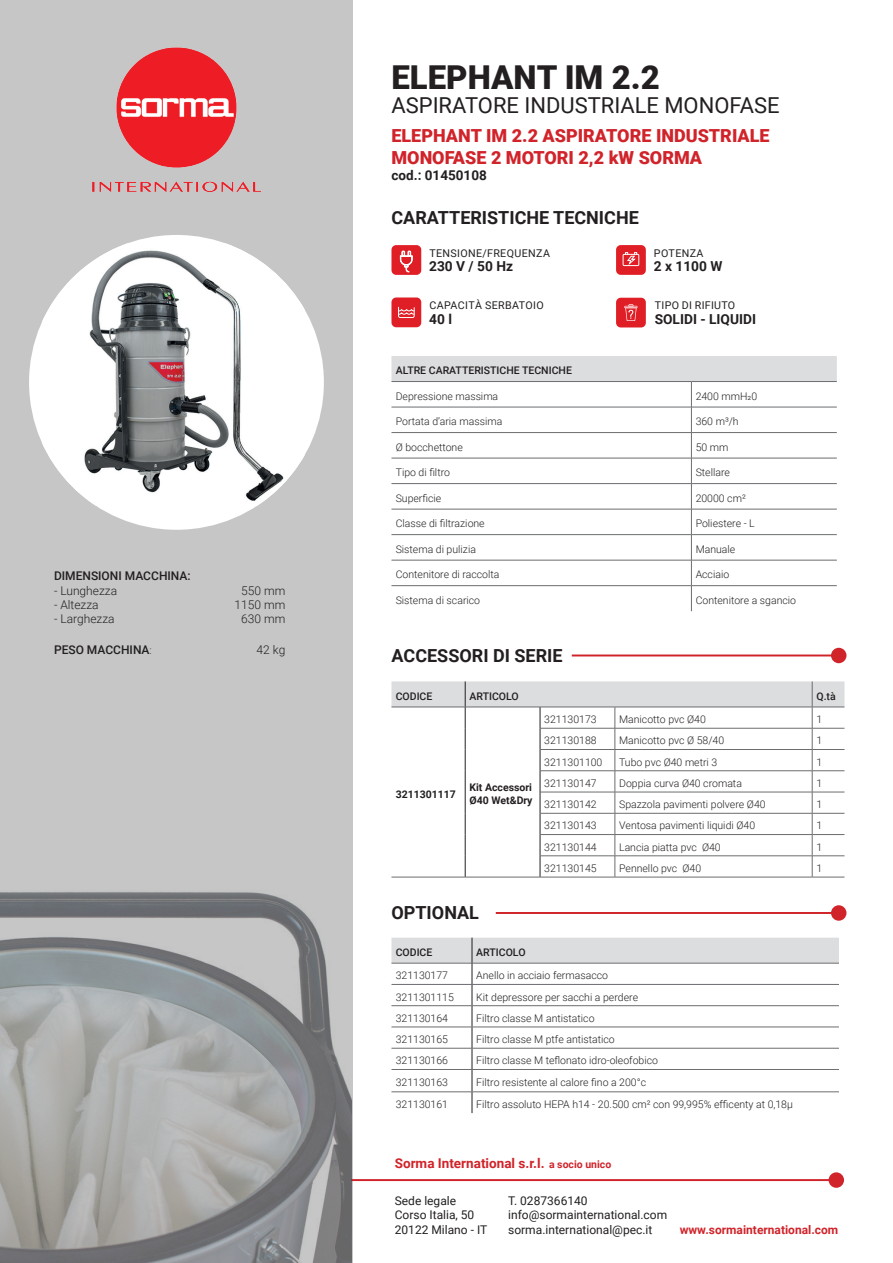
<style>
.page{position:relative;width:893px;height:1263px;background:#fff}
.page>*{position:absolute;margin:0;border:0;box-sizing:border-box;transform-origin:0 0}
.t1{font:900 33px "Roboto";color:#231f20}
.t2{font:21.9px "Roboto";color:#231f20}
.t3{font:900 18px/21.6px "Roboto";color:#d1232a}
.t4{font:700 18px "Roboto";color:#231f20}
.t5{font:700 13.8px "Roboto";color:#231f20}
.t6{font:700 13.5px "Roboto";color:#d1232a}
.t7{font:700 13.5px "Roboto";color:#231f20}
.t8{font:12px/14.4px "Roboto";color:#231f20}
.t9{font:300 12px/14.4px "Roboto";color:#231f20;text-align:center}
.t10{font:500 12px "Roboto";color:#231f20}
.t11{font:700 12px "Roboto";color:#d1232a}
.t12{font:10.65px "Roboto";letter-spacing:.035em;color:#231f20}
.t13{font:300 10.5px "Roboto";color:#231f20}
.t14{font:500 10.5px "Roboto";color:#231f20}
.t15{font:700 10.5px/12.6px "Roboto";color:#231f20}
.s1{font-weight:300;font-size:10.5px}
.s2{font-size:10.5px}
</style>
<div class="page">
<div style="left:0;top:0;width:352px;height:1263px;background:#c6c6c6"></div>
<img style="left:92px;top:47px;width:168px;height:145px">
<hr style="left:351px;top:1179px;width:485px;height:2px;background:#d1232a">
<div style="left:829px;top:1172px;width:15px;height:16px;background:#d1232a;border-radius:50%"></div>
<div style="left:29px;top:235px;width:295px;height:295px;background:#fff;border-radius:50%"></div>
<img style="left:42px;top:243px;width:263px;height:263px">
<img style="left:0;top:892px;width:351px;height:371px">
<hr style="left:572px;top:654px;width:267px;height:2px;background:#d1232a">
<div style="left:831px;top:648px;width:15px;height:15px;background:#d1232a;border-radius:50%"></div>
<hr style="left:496px;top:912px;width:343px;height:2px;background:#d1232a">
<div style="left:831px;top:905px;width:15px;height:16px;background:#d1232a;border-radius:50%"></div>
<svg style="left:391px;top:938px;width:448px;height:175px"></svg>
<hr style="left:391px;top:984px;width:81px;height:1px;background:#6c6d70">
<hr style="left:472px;top:984px;width:367px;height:1px;background:#6c6d70">
<hr style="left:391px;top:1005px;width:81px;height:1px;background:#6c6d70">
<hr style="left:472px;top:1005px;width:367px;height:1px;background:#6c6d70">
<hr style="left:391px;top:1027px;width:81px;height:1px;background:#6c6d70">
<hr style="left:472px;top:1027px;width:367px;height:1px;background:#6c6d70">
<hr style="left:391px;top:1048px;width:81px;height:1px;background:#6c6d70">
<hr style="left:472px;top:1048px;width:367px;height:1px;background:#6c6d70">
<hr style="left:391px;top:1069px;width:81px;height:1px;background:#6c6d70">
<hr style="left:472px;top:1069px;width:367px;height:1px;background:#6c6d70">
<hr style="left:391px;top:1091px;width:81px;height:1px;background:#6c6d70">
<hr style="left:472px;top:1091px;width:367px;height:1px;background:#6c6d70">
<svg style="left:391px;top:356px;width:446px;height:255px"></svg>
<div style="left:391px;top:245px;width:30px;height:30px;background:#e01e26;border-radius:5px"></div>
<svg style="left:400px;top:251px;width:12px;height:21px"></svg>
<div style="left:616px;top:245px;width:30px;height:30px;background:#e01e26;border-radius:5px"></div>
<div style="left:623px;top:254px;width:16px;height:12px;border:1px solid #fff"></div>
<svg style="left:625px;top:252px;width:12px;height:14px"></svg>
<div style="left:616px;top:298px;width:30px;height:29px;background:#e01e26;border-radius:5px"></div>
<svg style="left:624px;top:304px;width:14px;height:17px"></svg>
<div style="left:391px;top:297px;width:30px;height:30px;background:#e01e26;border-radius:5px"></div>
<svg style="left:398px;top:306px;width:17px;height:12px"></svg>
<hr style="left:391px;top:877px;width:74px;height:1px;background:#6c6d70">
<hr style="left:465px;top:877px;width:75px;height:1px;background:#6c6d70">
<hr style="left:812px;top:877px;width:32px;height:1px;background:#6c6d70">
<svg style="left:391px;top:681px;width:453px;height:196px"></svg>
<hr style="left:540px;top:877px;width:75px;height:1px;background:#6c6d70">
<hr style="left:615px;top:877px;width:197px;height:1px;background:#6c6d70">
<p class="t10" style="left:54px;top:567px;width:138px">DIMENSIONI MACCHINA:</p>
<p class="t9" style="left:54px;top:583px;width:65px">- Lunghezza</p>
<p class="t9" style="left:54px;top:597px;width:46px">- Altezza</p>
<p class="t9" style="left:54px;top:611px;width:62px">- Larghezza</p>
<p class="t9" style="left:235px;top:583px;width:52px">550 mm<br>1150 mm<br>630 mm</p>
<p class="t10" style="left:54px;top:641px;width:99px">PESO MACCHINA<span class="s1">:</span></p>
<p class="t9" style="left:257px;top:642px;width:30px">42 kg</p>
<h1 class="t1" style="left:391px;top:54px;width:270px">ELEPHANT IM 2.2</h1>
<h2 class="t2" style="left:391px;top:90px;width:390px">ASPIRATORE INDUSTRIALE MONOFASE</h2>
<h3 class="t3" style="left:391px;top:125px;width:380px">ELEPHANT IM 2.2 ASPIRATORE INDUSTRIALE<br>MONOFASE 2 MOTORI 2,2 kW SORMA</h3>
<p class="t7" style="left:391px;top:166px;width:97px">cod.: 01450108</p>
<h3 class="t4" style="left:391px;top:205px;width:249px">CARATTERISTICHE TECNICHE</h3>
<p class="t12" style="left:429px;top:246px;width:122px">TENSIONE/FREQUENZA</p>
<h3 class="t5" style="left:429px;top:257px;width:85px">230 V / 50 Hz</h3>
<p class="t12" style="left:429px;top:298px;width:116px">CAPACITÀ SERBATOIO</p>
<h3 class="t5" style="left:429px;top:309px;width:24px">40 l</h3>
<p class="t12" style="left:654px;top:245px;width:51px">POTENZA</p>
<h3 class="t5" style="left:654px;top:256px;width:70px">2 x 1100 W</h3>
<p class="t12" style="left:655px;top:298px;width:82px">TIPO DI RIFIUTO</p>
<h3 class="t5" style="left:655px;top:309px;width:103px">SOLIDI - LIQUIDI</h3>
<p class="t14" style="left:396px;top:363px;width:178px">ALTRE CARATTERISTICHE TECNICHE</p>
<p class="t13" style="left:396px;top:389px;width:104px">Depressione massima</p>
<p class="t13" style="left:696px;top:389px;width:63px">2400 mmH20</p>
<p class="t13" style="left:396px;top:414px;width:108px">Portata d’aria massima</p>
<p class="t13" style="left:696px;top:414px;width:45px">360 m³/h</p>
<p class="t13" style="left:396px;top:440px;width:69px">Ø bocchettone</p>
<p class="t13" style="left:696px;top:440px;width:34px">50 mm</p>
<p class="t13" style="left:396px;top:465px;width:56px">Tipo di filtro</p>
<p class="t13" style="left:696px;top:465px;width:36px">Stellare</p>
<p class="t13" style="left:396px;top:491px;width:47px">Superficie</p>
<p class="t13" style="left:696px;top:491px;width:52px">20000 cm²</p>
<p class="t13" style="left:396px;top:516px;width:90px">Classe di filtrazione</p>
<p class="t13" style="left:696px;top:516px;width:61px">Poliestere - L</p>
<p class="t13" style="left:396px;top:542px;width:82px">Sistema di pulizia</p>
<p class="t13" style="left:696px;top:542px;width:41px">Manuale</p>
<p class="t13" style="left:396px;top:567px;width:105px">Contenitore di raccolta</p>
<p class="t13" style="left:696px;top:567px;width:35px">Acciaio</p>
<p class="t13" style="left:396px;top:593px;width:86px">Sistema di scarico</p>
<p class="t13" style="left:696px;top:593px;width:102px">Contenitore a sgancio</p>
<h3 class="t4" style="left:391px;top:643px;width:173px">ACCESSORI DI SERIE</h3>
<p class="t14" style="left:396px;top:688px;width:38px">CODICE</p>
<p class="t14" style="left:469px;top:688px;width:51px">ARTICOLO</p>
<p class="t14" style="left:816px;top:688px;width:21px">Q.tà</p>
<p class="t15" style="left:396px;top:787px;width:62px">3211301117</p>
<p class="t15" style="left:469px;top:781px;width:65px">Kit Accessori<br>Ø40 Wet&amp;Dry</p>
<p class="t13" style="left:544px;top:712px;width:54px">321130173</p>
<p class="t13" style="left:619px;top:712px;width:88px">Manicotto pvc Ø40</p>
<p class="t13" style="left:816px;top:712px;width:7px">1</p>
<p class="t13" style="left:544px;top:733px;width:54px">321130188</p>
<p class="t13" style="left:619px;top:733px;width:107px">Manicotto pvc Ø 58/40</p>
<p class="t13" style="left:816px;top:733px;width:7px">1</p>
<p class="t13" style="left:544px;top:754px;width:60px">3211301100</p>
<p class="t13" style="left:619px;top:754px;width:100px">Tubo pvc Ø40 metri 3</p>
<p class="t13" style="left:816px;top:754px;width:7px">1</p>
<p class="t13" style="left:544px;top:776px;width:54px">321130147</p>
<p class="t13" style="left:619px;top:776px;width:124px">Doppia curva Ø40 cromata</p>
<p class="t13" style="left:816px;top:776px;width:7px">1</p>
<p class="t13" style="left:544px;top:797px;width:54px">321130142</p>
<p class="t13" style="left:619px;top:797px;width:148px">Spazzola pavimenti polvere Ø40</p>
<p class="t13" style="left:816px;top:797px;width:7px">1</p>
<p class="t13" style="left:544px;top:818px;width:54px">321130143</p>
<p class="t13" style="left:619px;top:818px;width:138px">Ventosa pavimenti liquidi Ø40</p>
<p class="t13" style="left:816px;top:818px;width:7px">1</p>
<p class="t13" style="left:544px;top:840px;width:54px">321130144</p>
<p class="t13" style="left:619px;top:840px;width:103px">Lancia piatta pvc Ø40</p>
<p class="t13" style="left:816px;top:840px;width:7px">1</p>
<p class="t13" style="left:544px;top:861px;width:54px">321130145</p>
<p class="t13" style="left:619px;top:861px;width:84px">Pennello pvc Ø40</p>
<p class="t13" style="left:816px;top:861px;width:7px">1</p>
<h3 class="t4" style="left:391px;top:900px;width:89px">OPTIONAL</h3>
<p class="t14" style="left:396px;top:945px;width:38px">CODICE</p>
<p class="t14" style="left:476px;top:945px;width:51px">ARTICOLO</p>
<p class="t13" style="left:396px;top:968px;width:54px">321130177</p>
<p class="t13" style="left:476px;top:968px;width:133px">Anello in acciaio fermasacco</p>
<p class="t13" style="left:396px;top:989px;width:60px">3211301115</p>
<p class="t13" style="left:476px;top:989px;width:163px">Kit depressore per sacchi a perdere</p>
<p class="t13" style="left:396px;top:1011px;width:54px">321130164</p>
<p class="t13" style="left:476px;top:1011px;width:120px">Filtro classe M antistatico</p>
<p class="t13" style="left:396px;top:1032px;width:54px">321130165</p>
<p class="t13" style="left:476px;top:1032px;width:140px">Filtro classe M ptfe antistatico</p>
<p class="t13" style="left:396px;top:1053px;width:54px">321130166</p>
<p class="t13" style="left:476px;top:1053px;width:183px">Filtro classe M teflonato idro-oleofobico</p>
<p class="t13" style="left:396px;top:1075px;width:54px">321130163</p>
<p class="t13" style="left:476px;top:1075px;width:171px">Filtro resistente al calore fino a 200°c</p>
<p class="t13" style="left:396px;top:1097px;width:54px">321130161</p>
<p class="t13" style="left:476px;top:1097px;width:318px">Filtro assoluto HEPA h14 - 20.500 cm² con 99,995% efficenty at 0,18μ</p>
<p class="t6" style="left:395px;top:1153px;width:218px">Sorma International s.r.l. <span class="s2">a socio unico</span></p>
<p class="t8" style="left:395px;top:1193px;width:94px">Sede legale<br>Corso Italia, 50<br>20122 Milano - IT</p>
<p class="t8" style="left:508px;top:1193px;width:161px">T. 0287366140 info@sormainternational.com sorma.international@pec.it</p>
<p class="t11" style="left:680px;top:1221px;width:160px">www.sormainternational.com</p>
</div>
